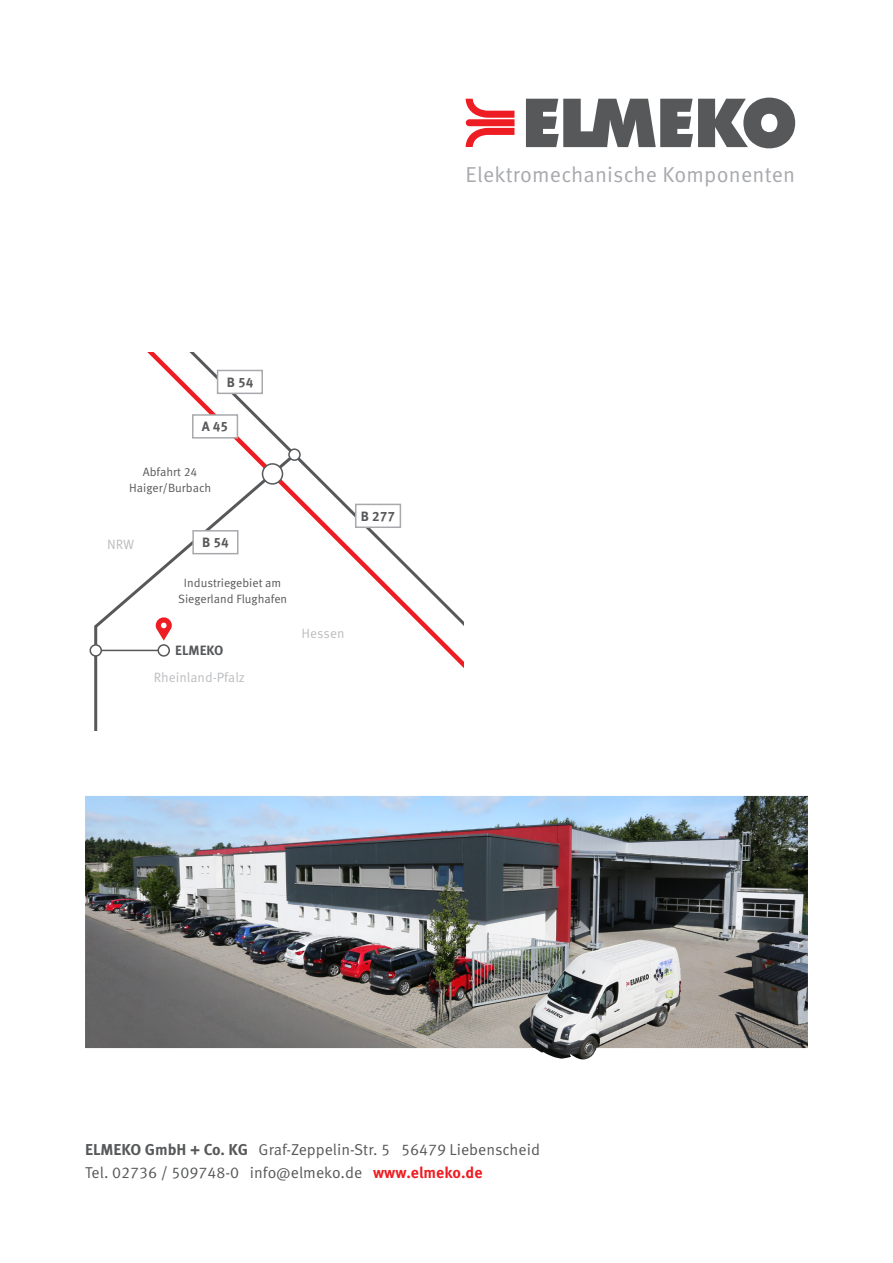
<style>
.page{position:relative;width:893px;height:1263px;background:#fff}
.page>*{position:absolute;margin:0;border:0;box-sizing:border-box;transform-origin:0 0}
.t1{font:21.6px "Meta OT";letter-spacing:.01em;color:#a8a9ad}
.t2{font:15.75px "Meta OT";color:#57585a}
.t3{font:13.5px "Meta OT";color:#bcbdc0}
.t4{font:700 13.5px "Meta OT";color:#57585a}
.t5{font:12px/16.5px "Meta OT";color:#57585a;text-align:center}
.s1{font-weight:700}
.s2{font-weight:700;color:#ee1d23}
</style>
<div class="page">
<svg style="left:526px;top:98px;width:269px;height:50px"></svg>
<svg style="left:466px;top:99px;width:49px;height:48px"></svg>
<img style="left:85px;top:796px;width:723px;height:263px">
<svg style="left:91px;top:353px;width:372px;height:327px"></svg>
<div style="left:192px;top:414px;width:46px;height:25px;background:#fff;border:2px solid #a8a9ad"></div>
<div style="left:289px;top:449px;width:11px;height:11px;background:#fff;border-radius:50%"></div>
<div style="left:288px;top:448px;width:13px;height:13px;border:2px solid #57585a;border-radius:50%"></div>
<div style="left:262px;top:464px;width:20px;height:20px;background:#fff;border-radius:50%"></div>
<div style="left:262px;top:463px;width:21px;height:22px;border:2px solid #57585a;border-radius:50%"></div>
<hr style="left:101px;top:650px;width:57px;height:1px;background:#57585a">
<div style="left:90px;top:645px;width:11px;height:11px;background:#fff;border-radius:50%"></div>
<div style="left:90px;top:644px;width:12px;height:13px;border:2px solid #57585a;border-radius:50%"></div>
<div style="left:158px;top:645px;width:11px;height:11px;background:#fff;border-radius:50%"></div>
<div style="left:158px;top:644px;width:12px;height:13px;border:2px solid #57585a;border-radius:50%"></div>
<svg style="left:156px;top:617px;width:16px;height:24px"></svg>
<p class="t1" style="left:466px;top:161px;width:331px">Elektromechanische Komponenten</p>
<p class="t4" style="left:227px;top:374px;width:28px">B 54</p>
<p class="t4" style="left:202px;top:418px;width:28px">A 45</p>
<p class="t5" style="left:129px;top:463px;width:84px">Abfahrt 24<br>Haiger/Burbach</p>
<p class="t3" style="left:107px;top:537px;width:29px">NRW</p>
<p class="t4" style="left:202px;top:534px;width:28px">B 54</p>
<p class="t5" style="left:184px;top:574px;width:99px">Industriegebiet am</p>
<p class="t5" style="left:178px;top:591px;width:111px">Siegerland Flughafen</p>
<p class="t4" style="left:175px;top:642px;width:50px">ELMEKO</p>
<p class="t3" style="left:154px;top:669px;width:93px">Rheinland-Pfalz</p>
<p class="t3" style="left:302px;top:625px;width:45px">Hessen</p>
<p class="t4" style="left:361px;top:508px;width:36px">B 277</p>
<p class="t2" style="left:85px;top:1140px;width:456px"><span class="s1">ELMEKO GmbH + Co. KG</span> Graf-Zeppelin-Str. 5 56479 Liebenscheid</p>
<p class="t2" style="left:85px;top:1163px;width:399px">Tel. 02736 / 509748-0 info@elmeko.de <span class="s2">www.elmeko.de</span></p>
</div>
